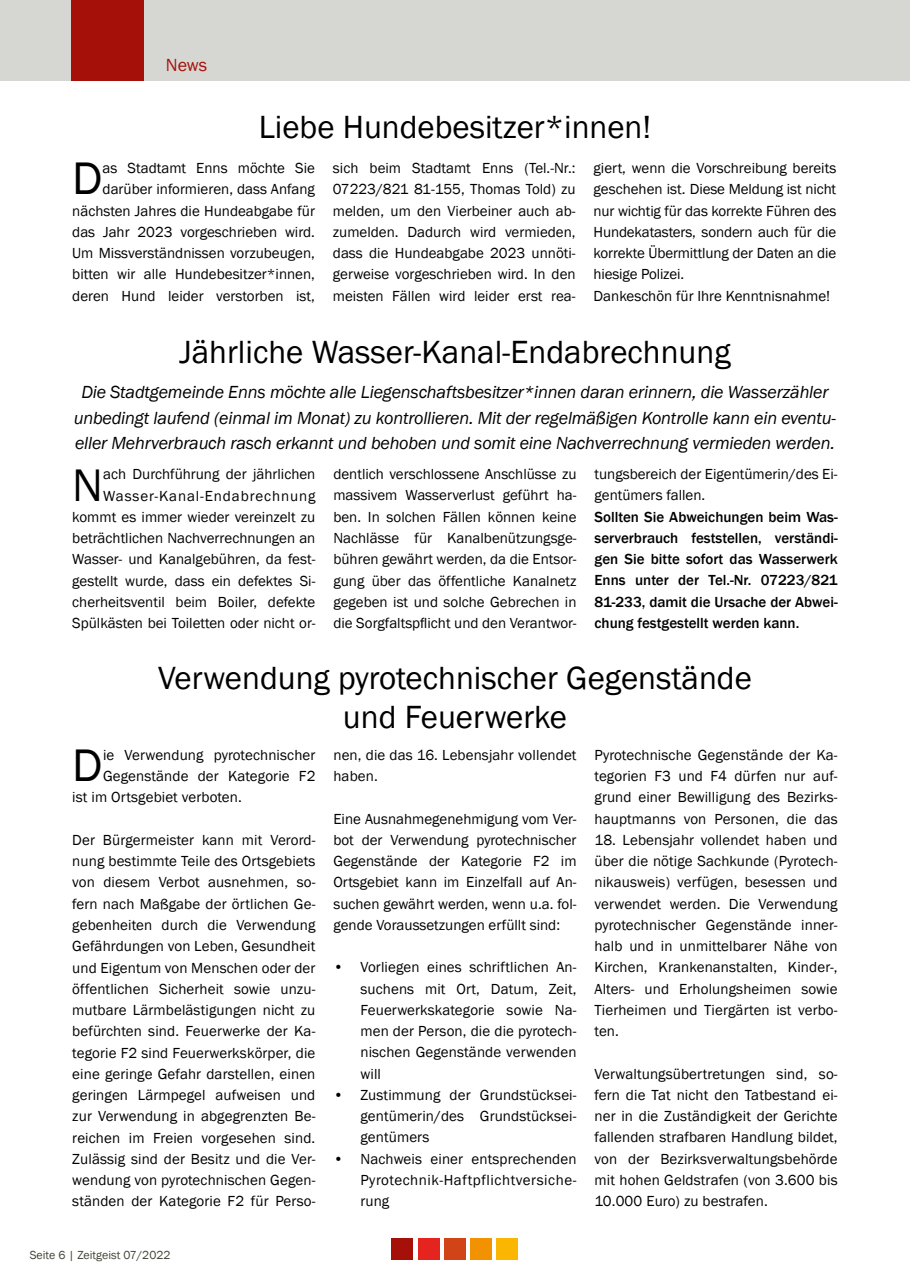
<style>
.page{position:relative;width:910px;height:1280px;background:#fff}
.page>*{position:absolute;margin:0;border:0;box-sizing:border-box;transform-origin:0 0}
.t1{font:46.95px "Franklin Gothic";color:#000}
.t2{font:33px/39.6px "Franklin Gothic";color:#000;text-align:center}
.t3{font:italic 18px/25.5px "Franklin Gothic";letter-spacing:-.01em;color:#000;text-align:center}
.t4{font:18px "Franklin Gothic";color:#a51008}
.t5{font:15px/21.3px "Franklin Gothic";color:#000;text-align:justify}
.t6{font:500 15px/21.3px "Franklin Gothic";color:#000;text-align:justify}
.t7{font:12px "Franklin Gothic";color:#414237}
</style>
<div class="page">
<div style="left:0;top:0;width:910px;height:81px;background:#d6d6d2"></div>
<div style="left:71px;top:0;width:73px;height:81px;background:#a51008"></div>
<div style="left:391px;top:1238px;width:22px;height:22px;background:#a51008"></div>
<div style="left:418px;top:1238px;width:22px;height:22px;background:#e5231f"></div>
<div style="left:444px;top:1238px;width:22px;height:22px;background:#d04418"></div>
<div style="left:470px;top:1238px;width:22px;height:22px;background:#f39200"></div>
<div style="left:497px;top:1238px;width:21px;height:22px;background:#fab600"></div>
<p class="t4" style="left:166px;top:54px;width:43px">News</p>
<h2 class="t2" style="left:259px;top:108px;width:394px">Liebe Hundebesitzer*innen!</h2>
<p class="t5" style="left:72px;top:158px;width:244px;text-align:right">as Stadtamt Enns möchte Sie darüber informieren, dass Anfang nächsten Jahres die Hundeabgabe für das Jahr 2023 vorgeschrieben wird.<br>Um Missverständnissen vorzubeugen, bitten wir alle Hundebesitzer*innen, deren Hund leider verstorben ist,</p>
<p class="t5" style="left:333px;top:158px;width:244px">sich beim Stadtamt Enns (Tel.-Nr.:<br>07223/821 81-155, Thomas Told) zu melden, um den Vierbeiner auch ab&shy;zumelden. Dadurch wird vermieden, dass die Hundeabgabe 2023 unnöti&shy;gerweise vorgeschrieben wird. In den meisten Fällen wird leider erst rea-</p>
<p class="t5" style="left:594px;top:158px;width:244px;text-align:left">giert, wenn die Vorschreibung bereits geschehen ist. Diese Meldung ist nicht nur wichtig für das korrekte Führen des Hundekatasters, sondern auch für die korrekte Übermittlung der Daten an die hiesige Polizei.<br>Dankeschön für Ihre Kenntnisnahme!</p>
<h2 class="t2" style="left:179px;top:333px;width:553px">Jährliche Wasser-Kanal-Endabrechnung</h2>
<p class="t3" style="left:74px;top:380px;width:764px">Die Stadtgemeinde Enns möchte alle Liegenschaftsbesitzer*innen daran erinnern, die Wasserzähler unbedingt laufend (einmal im Monat) zu kontrollieren. Mit der regelmäßigen Kontrolle kann ein eventu&shy;eller Mehrverbrauch rasch erkannt und behoben und somit eine Nachverrechnung vermieden werden.</p>
<h1 class="t1" style="left:72px;top:456px;width:32px">N</h1>
<h1 class="t1" style="left:72px;top:150px;width:32px">D</h1>
<p class="t5" style="left:72px;top:464px;width:245px;text-align:right">ach Durchführung der jährlichen Wasser-Kanal-Endabrechnung kommt es immer wieder vereinzelt zu beträchtlichen Nachverrechnungen an Wasser- und Kanalgebühren, da fest&shy;gestellt wurde, dass ein defektes Si&shy;cherheitsventil beim Boiler, defekte Spülkästen bei Toiletten oder nicht or-</p>
<p class="t5" style="left:333px;top:464px;width:245px">dentlich verschlossene Anschlüsse zu massivem Wasserverlust geführt ha&shy;ben. In solchen Fällen können keine Nachlässe für Kanalbenützungsge&shy;bühren gewährt werden, da die Entsor&shy;gung über das öffentliche Kanalnetz gegeben ist und solche Gebrechen in die Sorgfaltspflicht und den Verantwor-</p>
<p class="t5" style="left:595px;top:464px;width:245px">tungsbereich der Eigentümerin/des Ei&shy;gentümers fallen.</p>
<p class="t6" style="left:595px;top:506px;width:245px">Sollten Sie Abweichungen beim Was&shy;serverbrauch feststellen, verständi&shy;gen Sie bitte sofort das Wasserwerk Enns unter der Tel.-Nr. 07223/821<br>81-233, damit die Ursache der Abwei&shy;chung festgestellt werden kann.</p>
<h2 class="t2" style="left:158px;top:658px;width:595px">Verwendung pyrotechnischer Gegenstände und Feuerwerke</h2>
<h1 class="t1" style="left:72px;top:736px;width:32px">D</h1>
<p class="t5" style="left:103px;top:745px;width:214px">ie Verwendung pyrotechnischer</p>
<p class="t5" style="left:103px;top:766px;width:214px">Gegenstände der Kategorie F2</p>
<p class="t5" style="left:72px;top:787px;width:171px">ist im Ortsgebiet verboten.</p>
<p class="t5" style="left:72px;top:830px;width:245px">Der Bürgermeister kann mit Verord&shy;nung bestimmte Teile des Ortsgebiets von diesem Verbot ausnehmen, so&shy;fern nach Maßgabe der örtlichen Ge&shy;gebenheiten durch die Verwendung Gefährdungen von Leben, Gesundheit und Eigentum von Menschen oder der öffentlichen Sicherheit sowie unzu&shy;mutbare Lärmbelästigungen nicht zu befürchten sind. Feuerwerke der Ka&shy;tegorie F2 sind Feuerwerkskörper, die eine geringe Gefahr darstellen, einen geringen Lärmpegel aufweisen und zur Verwendung in abgegrenzten Be&shy;reichen im Freien vorgesehen sind.<br>Zulässig sind der Besitz und die Ver&shy;wendung von pyrotechnischen Gegen&shy;ständen der Kategorie F2 für Perso-</p>
<p class="t7" style="left:30px;top:1247px;width:142px">Seite 6 | Zeitgeist 07/2022</p>
<p class="t5" style="left:333px;top:744px;width:245px">nen, die das 16. Lebensjahr vollendet haben.</p>
<p class="t5" style="left:333px;top:808px;width:245px">Eine Ausnahmegenehmigung vom Ver&shy;bot der Verwendung pyrotechnischer Gegenstände der Kategorie F2 im Ortsgebiet kann im Einzelfall auf An&shy;suchen gewährt werden, wenn u.a. fol&shy;gende Voraussetzungen erfüllt sind:</p>
<p class="t5" style="left:360px;top:957px;width:218px;text-indent:-27px">• Vorliegen eines schriftlichen An&shy;suchens mit Ort, Datum, Zeit, Feuerwerkskategorie sowie Na&shy;men der Person, die die pyrotech&shy;nischen Gegenstände verwenden will</p>
<p class="t5" style="left:360px;top:1085px;width:218px;text-indent:-27px">• Zustimmung der Grundstücksei&shy;gentümerin/des Grundstücksei&shy;gentümers</p>
<p class="t5" style="left:360px;top:1148px;width:218px;text-indent:-27px">• Nachweis einer entsprechenden Pyrotechnik-Haftpflichtversiche&shy;rung</p>
<p class="t5" style="left:594px;top:744px;width:245px">Pyrotechnische Gegenstände der Ka&shy;tegorien F3 und F4 dürfen nur auf&shy;grund einer Bewilligung des Bezirks&shy;hauptmanns von Personen, die das</p>
<p class="t5" style="left:594px;top:829px;width:245px">18. Lebensjahr vollendet haben und über die nötige Sachkunde (Pyrotech&shy;nikausweis) verfügen, besessen und verwendet werden. Die Verwendung pyrotechnischer Gegenstände inner&shy;halb und in unmittelbarer Nähe von Kirchen, Krankenanstalten, Kinder-, Alters- und Erholungsheimen sowie Tierheimen und Tiergärten ist verbo&shy;ten.</p>
<p class="t5" style="left:594px;top:1063px;width:245px">Verwaltungsübertretungen sind, so&shy;fern die Tat nicht den Tatbestand ei&shy;ner in die Zuständigkeit der Gerichte fallenden strafbaren Handlung bildet, von der Bezirksverwaltungsbehörde mit hohen Geldstrafen (von 3.600 bis 10.000 Euro) zu bestrafen.</p>
</div>
